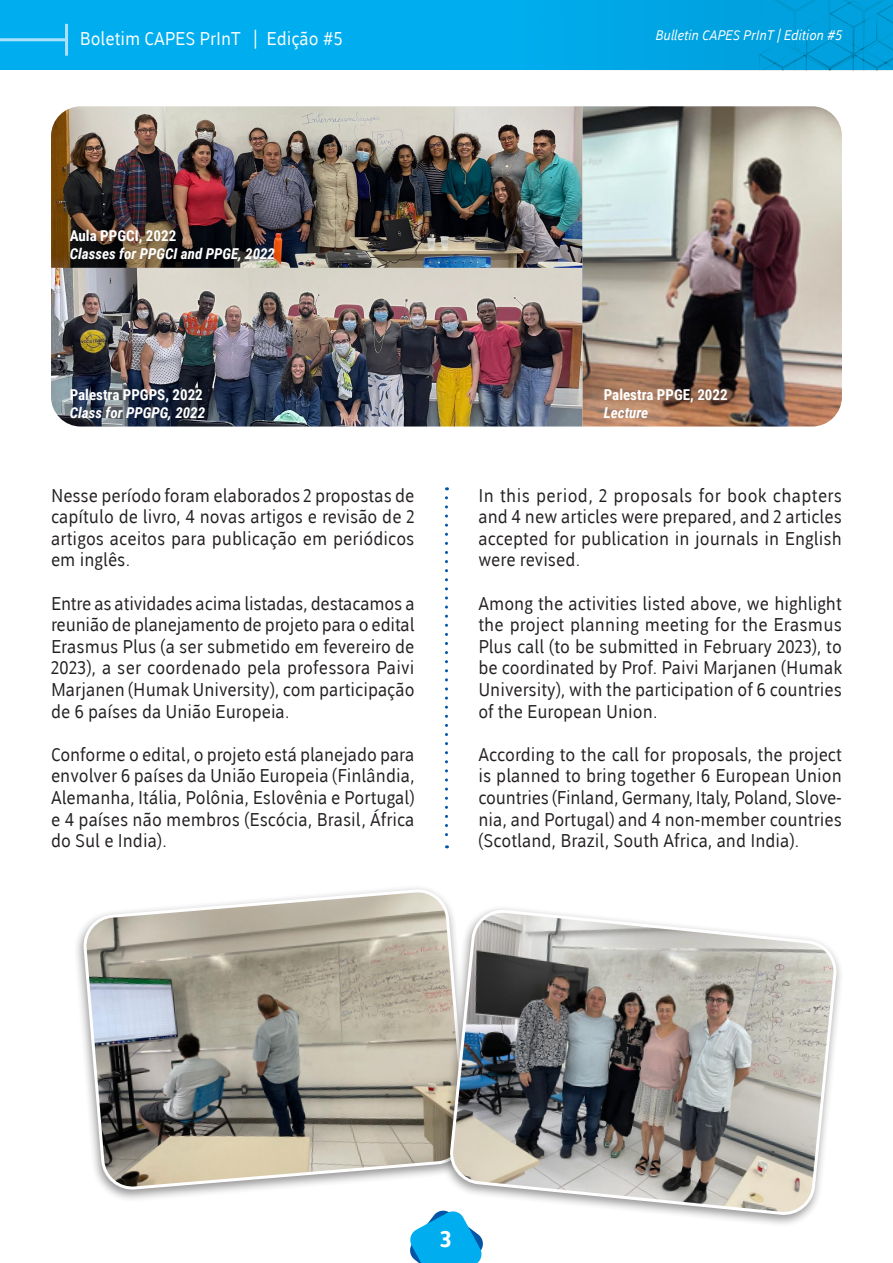
<style>
.page{position:relative;width:893px;height:1263px;background:#fff}
.page>*{position:absolute;margin:0;border:0;box-sizing:border-box;transform-origin:0 0}
.t1{font:800 22.5px "Ufes Sans";color:#fff}
.Corpo_texto_ingles{font:18px/21.6px "Ufes Sans";color:#231f20;text-align:justify}
.corpo_texto{font:18px/21.6px "Ufes Sans";color:#231f20;text-align:justify}
.t2{font:18px "Ufes Sans";color:#fff}
.legenda{font:italic 700 15px "Roboto Condensed";color:#fff}
.legenda-2{font:700 15px "Roboto Condensed";color:#fff}
.t3{font:italic 13.5px "Ufes Sans";color:#fff}
</style>
<div class="page">
<svg style="left:410px;top:1211px;width:73px;height:52px"></svg>
<div style="left:0;top:1px;width:893px;height:69px;background:#00aeef"></div>
<hr style="left:0;top:38px;width:65px;height:3px;background:#aae0f9">
<hr style="left:65px;top:24px;width:3px;height:32px;background:#aae0f9">
<div style="left:446px;top:0;width:447px;height:70px;background:#00a6e5"></div>
<svg style="left:759px;top:0;width:134px;height:70px"></svg>
<div style="left:446px;top:0;width:75px;height:70px;background:#00adee"></div>
<svg style="left:445px;top:498px;width:3px;height:350px"></svg>
<img style="left:51px;top:106px;width:532px;height:162px">
<img style="left:51px;top:268px;width:532px;height:158px">
<img style="left:583px;top:106px;width:259px;height:320px">
<div style="left:74px;top:885px;width:400px;height:317px;background:#231f20;opacity:.48"></div>
<svg style="left:84px;top:890px;width:382px;height:299px;background:#aca89e"></svg>
<div style="left:440px;top:905px;width:404px;height:323px;background:#231f20;opacity:.48"></div>
<img style="left:447px;top:908px;width:393px;height:310px">
<p class="t2" style="left:80px;top:28px;width:264px">Boletim CAPES PrInT | Edição #5</p>
<p class="t3" style="left:655px;top:28px;width:188px">Bulletin CAPES PrInT | Edition #5</p>
<p class="legenda-2" style="left:70px;top:225px;width:108px">Aula PPGCI, 2022</p>
<p class="legenda" style="left:70px;top:243px;width:207px">Classes for PPGCI and PPGE, 2022</p>
<p class="legenda-2" style="left:70px;top:384px;width:135px">Palestra PPGPS, 2022</p>
<p class="legenda" style="left:70px;top:402px;width:137px">Class for PPGPG, 2022</p>
<p class="corpo_texto" style="left:51px;top:485px;width:365px">Nesse período foram elaborados 2 propostas de capítulo de livro, 4 novas artigos e revisão de 2 artigos aceitos para publicação em periódicos em inglês.</p>
<p class="corpo_texto" style="left:51px;top:593px;width:365px">Entre as atividades acima listadas, destacamos a reunião de planejamento de projeto para o edital Erasmus Plus (a ser submetido em fevereiro de 2023), a ser coordenado pela professora Paivi Marjanen (Humak University), com participação de 6 países da União Europeia.</p>
<p class="corpo_texto" style="left:51px;top:744px;width:365px">Conforme o edital, o projeto está planejado para envolver 6 países da União Europeia (Finlândia, Alemanha, Itália, Polônia, Eslovênia e Portugal) e 4 países não membros (Escócia, Brasil, África do Sul e India).</p>
<p class="legenda-2" style="left:604px;top:384px;width:125px">Palestra PPGE, 2022</p>
<p class="legenda" style="left:604px;top:402px;width:46px">Lecture</p>
<p class="Corpo_texto_ingles" style="left:478px;top:485px;width:365px">In this period, 2 proposals for book chapters and 4 new articles were prepared, and 2 articles accepted for publication in journals in English were revised.</p>
<p class="Corpo_texto_ingles" style="left:478px;top:593px;width:365px">Among the activities listed above, we highlight the project planning meeting for the Erasmus Plus call (to be submitted in February 2023), to be coordinated by Prof. Paivi Marjanen (Humak University), with the participation of 6 countries of the European Union.</p>
<p class="Corpo_texto_ingles" style="left:478px;top:744px;width:365px">According to the call for proposals, the project is planned to bring together 6 European Union countries (Finland, Germany, Italy, Poland, Slove&shy;nia, and Portugal) and 4 non-member countries (Scotland, Brazil, South Africa, and India).</p>
<p class="t1" style="left:440px;top:1226px;width:13px">3</p>
</div>
